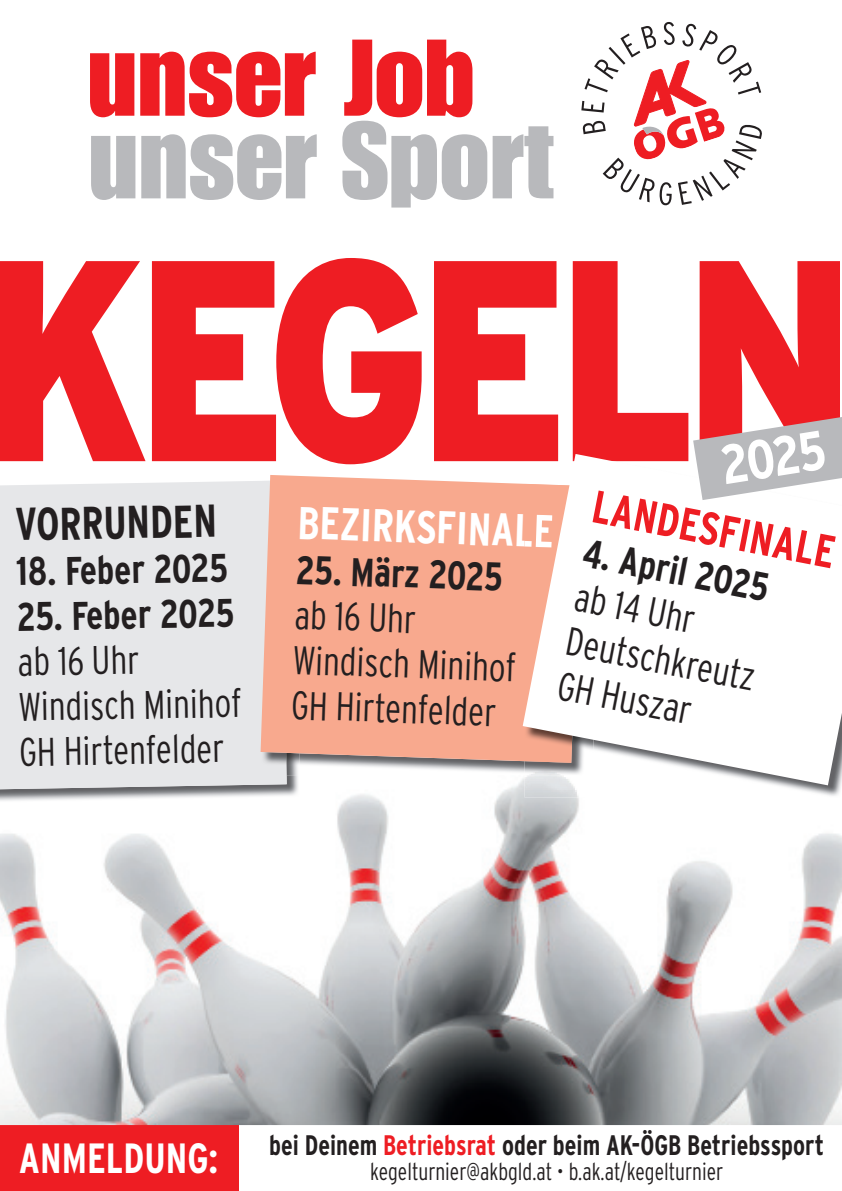
<style>
.page{position:relative;width:842px;height:1191px;background:#fff}
.page>*{position:absolute;margin:0;border:0;box-sizing:border-box;transform-origin:0 0}
.t1{font:900 285.7px "Interstate";letter-spacing:-.06em;color:#ee1d23;scale:.8 1}
.t2{font:700 55px "Interstate Condensed";color:#fff}
.t3{font:700 45.9px "Interstate Condensed";color:#fff;scale:.94 1}
.t4{font:700 45.9px "Interstate Condensed";color:#ee1d23;scale:.94 1}
.t5{font:700 45.9px "Interstate Condensed";color:#231f20;scale:.94 1}
.t6{font:700 42.2px "Interstate Condensed";color:#fff;scale:.94 1}
.t7{font:300 39.9px/45.1px "Interstate Condensed";color:#231f20;scale:.94 1}
.t8{font:700 39.9px "Interstate Condensed";color:#231f20;scale:.94 1}
.t9{font:700 28.2px "Interstate Condensed";color:#231f20;scale:.91 1}
.t10{font:300 24.2px "Interstate Condensed";color:#231f20;scale:.91 1}
.s1{color:#ee1d23}
</style>
<div class="page">
<div style="left:0;top:1118px;width:238px;height:73px;background:#ee1d23"></div>
<img style="left:0;top:779px;width:842px;height:346px">
<img style="left:0;top:775px;width:299px;height:27px">
<div style="left:0;top:481px;width:287px;height:308px;background:#e6e7e9"></div>
<img style="left:286px;top:763px;width:237px;height:12px">
<img style="left:262px;top:763px;width:24px;height:12px">
<div style="left:261px;top:475px;width:262px;height:288px;background:#f8a98e"></div>
<img style="left:524px;top:785px;width:318px;height:12px">
<svg style="left:523px;top:455px;width:319px;height:330px"></svg>
<svg style="left:90px;top:40px;width:463px;height:167px"></svg>
<svg style="left:581px;top:22px;width:181px;height:183px"></svg>
<svg style="left:693px;top:417px;width:149px;height:83px"></svg>
<h1 class="t1" style="left:-18px;top:197px;width:1095px">KEGELN</h1>
<h2 class="t2" style="left:716px;top:435px;width:107px;rotate:-9deg">2025</h2>
<p class="t5" style="left:15px;top:498px;width:216px;rotate:-1deg">VORRUNDEN</p>
<p class="t8" style="left:16px;top:549px;width:227px;rotate:-1deg">18. Feber 2025</p>
<p class="t8" style="left:17px;top:594px;width:233px;rotate:-1deg">25. Feber 2025</p>
<p class="t7" style="left:17px;top:638px;width:239px;rotate:-1deg">ab 16 Uhr<br>Windisch Minihof<br>GH Hirtenfelder</p>
<p class="t4" style="left:598px;top:480px;width:264px;rotate:11deg">LANDESFINALE</p>
<p class="t3" style="left:299px;top:497px;width:274px;rotate:2deg">BEZIRKSFINALE</p>
<p class="t8" style="left:297px;top:547px;width:222px;rotate:2deg">25. März 2025</p>
<p class="t7" style="left:295px;top:592px;width:239px;rotate:2deg">ab 16 Uhr<br>Windisch Minihof<br>GH Hirtenfelder</p>
<p class="t8" style="left:588px;top:530px;width:202px;rotate:11deg">4. April 2025</p>
<p class="t7" style="left:580px;top:574px;width:205px;rotate:11deg">ab 14 Uhr<br>Deutschkreutz<br>GH Huszar</p>
<p class="t6" style="left:19px;top:1134px;width:214px">ANMELDUNG:</p>
<p class="t9" style="left:269px;top:1129px;width:611px">bei Deinem <span class="s1">Betriebsrat</span> oder beim AK-ÖGB Betriebssport</p>
<p class="t10" style="left:370px;top:1158px;width:389px">kegelturnier@akbgld.at • b.ak.at/kegelturnier</p>
</div>
